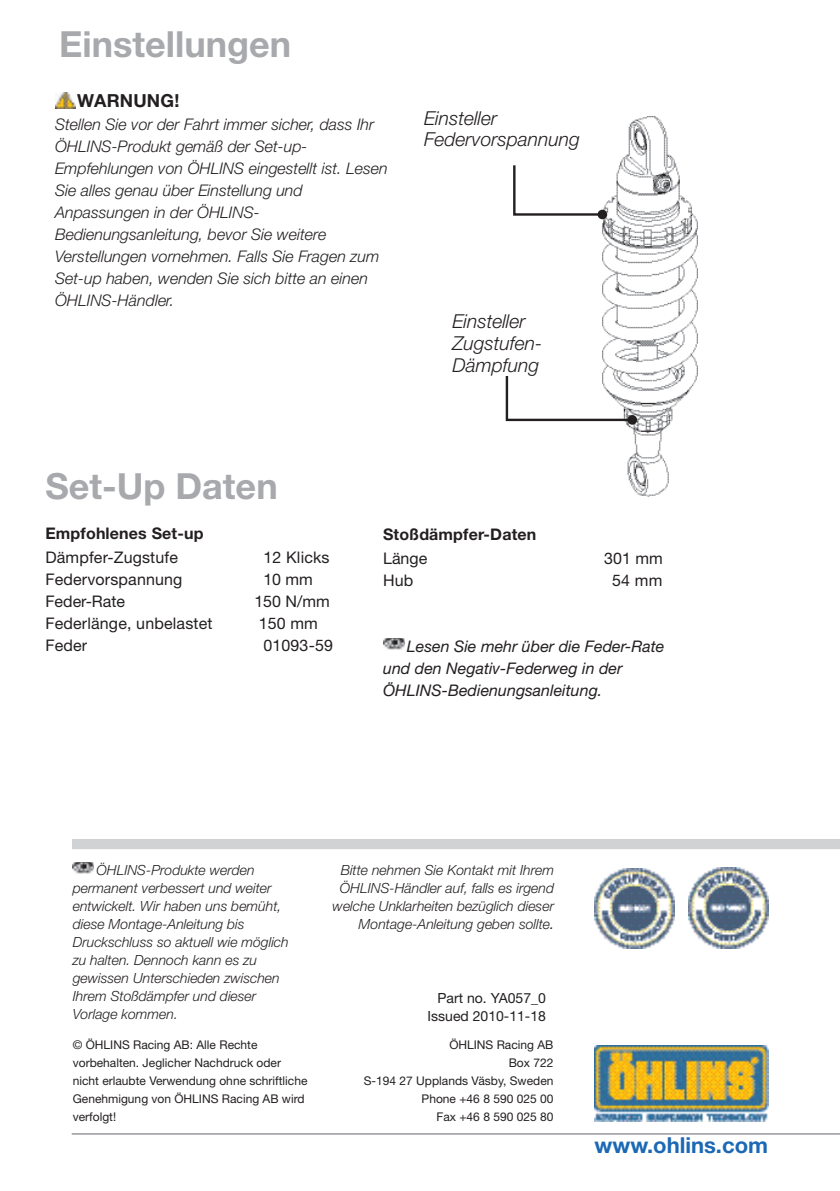
<style>
.page{position:relative;width:840px;height:1191px;background:#fff}
.page>*{position:absolute;margin:0;border:0;box-sizing:border-box;transform-origin:0 0}
.t1{font:700 36px "Helvetica Neue LT Std";color:#a8a9ad}
.t2{font:700 22px "Helvetica Neue LT Std";color:#1b68b4}
.t3{font:italic 300 19.2px/21.6px "Helvetica Neue LT Std";color:#231f20}
.t4{font:700 18px "Helvetica Neue LT Std";letter-spacing:.01em;color:#231f20}
.t5{font:italic 300 16px/22px "Helvetica Neue LT Std";color:#231f20}
.t6{font:16px "Helvetica Neue LT Std";letter-spacing:.01em;color:#231f20}
.t7{font:italic 16px/22px "Helvetica Neue LT Std";color:#231f20}
.t8{font:700 16px "Helvetica Neue LT Std";letter-spacing:.01em;color:#231f20}
.t9{font:italic 300 14px/18px "Helvetica Neue LT Std";color:#231f20}
.t10{font:14px/18px "Helvetica Neue LT Std";color:#231f20;text-align:right}
.t11{font:12px/18px "Helvetica Neue LT Std";color:#231f20;text-align:right}
.s1{font-weight:400}
</style>
<div class="page">
<img style="left:594px;top:1045px;width:174px;height:76px">
<img style="left:594px;top:868px;width:80px;height:80px">
<img style="left:688px;top:868px;width:79px;height:80px">
<div style="left:72px;top:839px;width:767px;height:10px;background:#d1d2d4"></div>
<hr style="left:72px;top:1133px;width:767px;height:1px;background:#a8a9ad">
<img style="left:602px;top:117px;width:95px;height:379px">
<img style="left:73px;top:862px;width:21px;height:12px">
<img style="left:55px;top:92px;width:20px;height:16px">
<svg style="left:513px;top:163px;width:91px;height:53px"></svg>
<div style="left:597px;top:210px;width:10px;height:9px;background:#231f20;border-radius:50%"></div>
<svg style="left:505px;top:373px;width:129px;height:49px"></svg>
<div style="left:627px;top:415px;width:9px;height:10px;background:#231f20;border-radius:50%"></div>
<img style="left:383px;top:638px;width:21px;height:12px">
<h1 class="t1" style="left:59px;top:22px;width:233px">Einstellungen</h1>
<p class="t4" style="left:77px;top:90px;width:103px">WARNUNG!</p>
<p class="t5" style="left:55px;top:113px;width:334px">Stellen Sie vor der Fahrt immer sicher, dass Ihr ÖHLINS-Produkt gemäß der Set-up-Empfehlungen von ÖHLINS eingestellt ist. Lesen Sie alles genau über Einstellung und Anpassungen in der ÖHLINS-Bedienungsanleitung, bevor Sie weitere Verstellungen vornehmen. Falls Sie Fragen zum Set-up haben, wenden Sie sich bitte an einen ÖHLINS-Händler.</p>
<h3 class="t3" style="left:424px;top:107px;width:157px">Einsteller<br>Federvorspannung</h3>
<h3 class="t3" style="left:452px;top:310px;width:91px">Einsteller<br>Zugstufen-<br>Dämpfung</h3>
<h1 class="t1" style="left:45px;top:464px;width:234px">Set-Up Daten</h1>
<p class="t8" style="left:45px;top:523px;width:159px">Empfohlenes Set-up</p>
<p class="t6" style="left:45px;top:548px;width:134px">Dämpfer-Zugstufe</p>
<p class="t6" style="left:263px;top:548px;width:68px">12 Klicks</p>
<p class="t6" style="left:45px;top:570px;width:138px">Federvorspannung</p>
<p class="t6" style="left:263px;top:570px;width:51px">10 mm</p>
<p class="t6" style="left:45px;top:592px;width:81px">Feder-Rate</p>
<p class="t6" style="left:254px;top:592px;width:77px">150 N/mm</p>
<p class="t6" style="left:45px;top:614px;width:168px">Federlänge, unbelastet</p>
<p class="t6" style="left:259px;top:614px;width:61px">150 mm</p>
<p class="t6" style="left:45px;top:636px;width:43px">Feder</p>
<p class="t6" style="left:263px;top:636px;width:71px">01093-59</p>
<p class="t8" style="left:383px;top:524px;width:155px">Stoßdämpfer-Daten</p>
<p class="t6" style="left:383px;top:548px;width:46px">Länge</p>
<p class="t6" style="left:604px;top:548px;width:60px">301 mm</p>
<p class="t6" style="left:383px;top:570px;width:32px">Hub</p>
<p class="t6" style="left:611px;top:570px;width:52px">54 mm</p>
<p class="t7" style="left:383px;top:635px;width:282px;text-indent:24px">Lesen Sie mehr über die Feder-Rate und den Negativ-Federweg in der<br>ÖHLINS-Bedienungsanleitung.</p>
<p class="t9" style="left:73px;top:861px;width:217px;text-indent:24px">ÖHLINS-Produkte werden permanent verbessert und weiter entwickelt. Wir haben uns bemüht, diese Montage-Anleitung bis<br>Druckschluss so aktuell wie möglich zu halten. Dennoch kann es zu gewissen Unterschieden zwischen<br>Ihrem Stoßdämpfer und dieser<br>Vorlage kommen.</p>
<p class="t9" style="left:332px;top:861px;width:223px;text-align:right">Bitte nehmen Sie Kontakt mit Ihrem ÖHLINS-Händler auf, falls es irgend welche Unklarheiten bezüglich dieser Montage-Anleitung geben sollte<span class="s1">.</span></p>
<p class="t10" style="left:427px;top:988px;width:120px">Part no. YA057_0<br>Issued 2010-11-18</p>
<p class="t11" style="left:73px;top:1035px;width:236px;text-align:left">© ÖHLINS Racing AB: Alle Rechte vorbehalten. Jeglicher Nachdruck oder nicht erlaubte Verwendung ohne schriftliche Genehmigung von ÖHLINS Racing AB wird verfolgt!</p>
<p class="t11" style="left:363px;top:1035px;width:191px">ÖHLINS Racing AB<br>Box 722<br>S-194 27 Upplands Väsby, Sweden<br>Phone +46 8 590 025 00<br>Fax +46 8 590 025 80</p>
<h2 class="t2" style="left:594px;top:1131px;width:175px">www.ohlins.com</h2>
</div>
